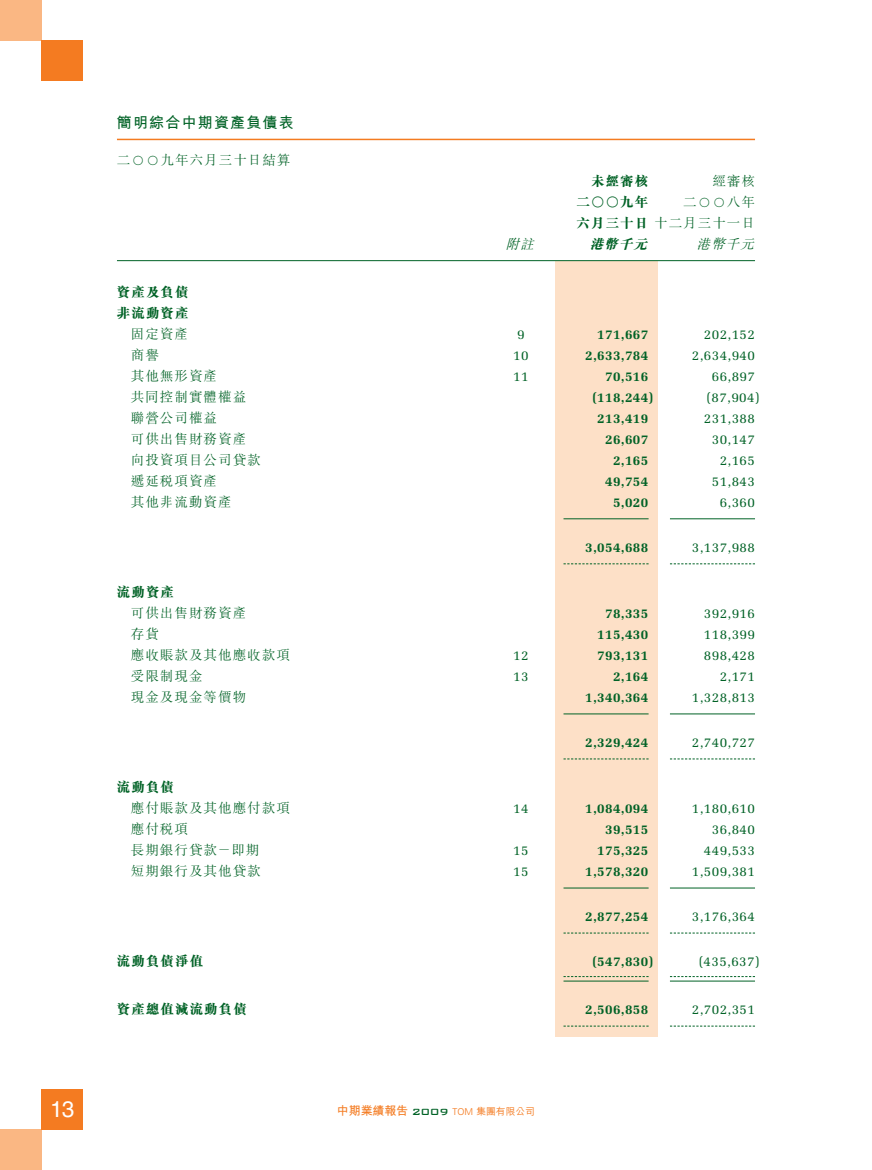
<style>
.page{position:relative;width:872px;height:1170px;background:#fff}
.page>*{position:absolute;margin:0;border:0;box-sizing:border-box;transform-origin:0 0}
.t1{font:22.5px "Helvetica LT Std";color:#fff}
.t2{font:15px "M Hei HK Bold B5 pc H";letter-spacing:.08em;color:#016226}
.t3{font:13.5px "Melior LT Std";letter-spacing:.03em;color:#016226}
.t4{font:700 13.5px "Melior LT Std";letter-spacing:.03em;color:#016226}
.t5{font:13.5px/21px "M Sung HK Light B5 pc H";letter-spacing:.08em;color:#016226;text-align:right}
.t6{font:13.5px/21px "M Sung HK Xbold B5 pc H";letter-spacing:.08em;color:#016226}
.t7{font:italic 13.5px "M Sung HK Light B5 pc H";color:#016226}
.t8{font:italic 13.5px "M Sung HK Xbold B5 pc H";color:#016226}
.t9{font:12px "M Hei HK Bold B5 pc H";letter-spacing:-.01em;color:#f47b21}
.s1{font-family:"M Sung HK Xbold B5 pc H"}
.s2{font-family:"Bank Gothic BT";font-weight:500;color:#016226}
.s3{font-family:"Frutiger LT Std";font-weight:300;font-size:9.75px}
.s4{font-family:"M Hei HK Medium B5 pc H";font-size:9.75px}
</style>
<div class="page">
<div style="left:0;top:0;width:41px;height:40px;background:#fab783"></div>
<div style="left:41px;top:40px;width:42px;height:41px;background:#f47b21"></div>
<div style="left:0;top:1129px;width:41px;height:40px;background:#fab783"></div>
<div style="left:41px;top:1089px;width:42px;height:40px;background:#f47b21"></div>
<hr style="left:117px;top:139px;width:638px;height:1px;background:#f47b21">
<div style="left:555px;top:261px;width:102px;height:774px;background:#fde0c7"></div>
<hr style="left:117px;top:260px;width:638px;height:1px;background:#016226">
<hr style="left:563px;top:518px;width:85px;height:1px;background:#016226">
<hr style="left:670px;top:518px;width:85px;height:1px;background:#016226">
<svg style="left:563px;top:563px;width:85px;height:1px"></svg>
<svg style="left:670px;top:563px;width:85px;height:1px"></svg>
<hr style="left:563px;top:713px;width:85px;height:1px;background:#016226">
<hr style="left:670px;top:713px;width:85px;height:1px;background:#016226">
<svg style="left:563px;top:758px;width:85px;height:1px"></svg>
<svg style="left:670px;top:758px;width:85px;height:1px"></svg>
<hr style="left:563px;top:887px;width:85px;height:1px;background:#016226">
<hr style="left:670px;top:887px;width:85px;height:1px;background:#016226">
<svg style="left:563px;top:932px;width:85px;height:1px"></svg>
<svg style="left:670px;top:932px;width:85px;height:1px"></svg>
<svg style="left:563px;top:976px;width:85px;height:1px"></svg>
<svg style="left:670px;top:976px;width:85px;height:1px"></svg>
<hr style="left:563px;top:980px;width:85px;height:1px;background:#016226">
<hr style="left:670px;top:980px;width:85px;height:1px;background:#016226">
<svg style="left:563px;top:1025px;width:85px;height:1px"></svg>
<svg style="left:670px;top:1025px;width:85px;height:1px"></svg>
<p class="t2" style="left:117px;top:117px;width:178px">簡明綜合中期資產負債表</p>
<p class="t5" style="left:117px;top:151px;width:175px">二○○九年六月三十日結算</p>
<p class="t6" style="left:591px;top:172px;width:59px">未經審核</p>
<p class="t5" style="left:712px;top:172px;width:44px">經審核</p>
<p class="t6" style="left:576px;top:193px;width:73px">二○○九年</p>
<p class="t5" style="left:576px;top:193px;width:180px">二○○八年<br><span class="s1">六月三十日</span>十二月三十一日</p>
<p class="t7" style="left:505px;top:239px;width:30px">附註</p>
<p class="t8" style="left:590px;top:239px;width:62px">港幣千元</p>
<p class="t7" style="left:696px;top:239px;width:62px">港幣千元</p>
<p class="t6" style="left:117px;top:283px;width:73px">資產及負債非流動資產</p>
<p class="t5" style="left:131px;top:325px;width:59px">固定資產</p>
<p class="t3" style="left:517px;top:329px;width:9px">9</p>
<p class="t4" style="left:597px;top:326px;width:53px">171,667</p>
<p class="t3" style="left:704px;top:329px;width:53px">202,152</p>
<p class="t5" style="left:131px;top:346px;width:30px">商譽</p>
<p class="t3" style="left:513px;top:350px;width:17px">10</p>
<p class="t4" style="left:585px;top:347px;width:65px">2,633,784</p>
<p class="t3" style="left:692px;top:350px;width:65px">2,634,940</p>
<p class="t5" style="left:131px;top:367px;width:88px">其他無形資產</p>
<p class="t3" style="left:513px;top:371px;width:17px">11</p>
<p class="t4" style="left:605px;top:368px;width:45px">70,516</p>
<p class="t3" style="left:712px;top:371px;width:45px">66,897</p>
<p class="t5" style="left:131px;top:388px;width:117px">共同控制實體權益</p>
<p class="t4" style="left:592px;top:389px;width:62px">(118,244)</p>
<p class="t3" style="left:706px;top:392px;width:54px">(87,904)</p>
<p class="t5" style="left:131px;top:409px;width:88px">聯營公司權益</p>
<p class="t4" style="left:597px;top:410px;width:53px">213,419</p>
<p class="t3" style="left:704px;top:413px;width:53px">231,388</p>
<p class="t5" style="left:131px;top:430px;width:117px">可供出售財務資產</p>
<p class="t4" style="left:605px;top:431px;width:45px">26,607</p>
<p class="t3" style="left:712px;top:434px;width:45px">30,147</p>
<p class="t5" style="left:131px;top:451px;width:131px">向投資項目公司貸款</p>
<p class="t4" style="left:613px;top:452px;width:37px">2,165</p>
<p class="t3" style="left:719px;top:455px;width:37px">2,165</p>
<p class="t5" style="left:131px;top:472px;width:88px">遞延稅項資產</p>
<p class="t4" style="left:605px;top:473px;width:45px">49,754</p>
<p class="t3" style="left:712px;top:476px;width:45px">51,843</p>
<p class="t5" style="left:131px;top:493px;width:102px">其他非流動資產</p>
<p class="t4" style="left:613px;top:494px;width:37px">5,020</p>
<p class="t3" style="left:719px;top:497px;width:37px">6,360</p>
<p class="t4" style="left:585px;top:539px;width:65px">3,054,688</p>
<p class="t3" style="left:692px;top:542px;width:65px">3,137,988</p>
<p class="t6" style="left:117px;top:583px;width:59px">流動資產</p>
<p class="t5" style="left:131px;top:604px;width:117px">可供出售財務資產</p>
<p class="t4" style="left:605px;top:605px;width:45px">78,335</p>
<p class="t3" style="left:704px;top:608px;width:53px">392,916</p>
<p class="t5" style="left:131px;top:625px;width:30px">存貨</p>
<p class="t4" style="left:597px;top:626px;width:53px">115,430</p>
<p class="t3" style="left:704px;top:629px;width:53px">118,399</p>
<p class="t5" style="left:131px;top:646px;width:161px">應收賬款及其他應收款項</p>
<p class="t3" style="left:513px;top:650px;width:17px">12</p>
<p class="t4" style="left:597px;top:647px;width:53px">793,131</p>
<p class="t3" style="left:704px;top:650px;width:53px">898,428</p>
<p class="t5" style="left:131px;top:667px;width:73px">受限制現金</p>
<p class="t3" style="left:513px;top:671px;width:17px">13</p>
<p class="t4" style="left:613px;top:668px;width:37px">2,164</p>
<p class="t3" style="left:719px;top:671px;width:37px">2,171</p>
<p class="t5" style="left:131px;top:688px;width:117px">現金及現金等價物</p>
<p class="t4" style="left:585px;top:689px;width:65px">1,340,364</p>
<p class="t3" style="left:692px;top:692px;width:65px">1,328,813</p>
<p class="t4" style="left:585px;top:734px;width:65px">2,329,424</p>
<p class="t3" style="left:692px;top:737px;width:65px">2,740,727</p>
<p class="t6" style="left:117px;top:778px;width:59px">流動負債</p>
<p class="t5" style="left:131px;top:799px;width:161px">應付賬款及其他應付款項</p>
<p class="t3" style="left:513px;top:803px;width:17px">14</p>
<p class="t4" style="left:585px;top:800px;width:65px">1,084,094</p>
<p class="t3" style="left:692px;top:803px;width:65px">1,180,610</p>
<p class="t5" style="left:131px;top:820px;width:59px">應付稅項</p>
<p class="t4" style="left:605px;top:821px;width:45px">39,515</p>
<p class="t3" style="left:712px;top:824px;width:45px">36,840</p>
<p class="t5" style="left:131px;top:841px;width:130px">長期銀行貸款－即期</p>
<p class="t3" style="left:513px;top:845px;width:17px">15</p>
<p class="t4" style="left:597px;top:842px;width:53px">175,325</p>
<p class="t3" style="left:704px;top:845px;width:53px">449,533</p>
<p class="t5" style="left:131px;top:862px;width:131px">短期銀行及其他貸款</p>
<p class="t3" style="left:513px;top:866px;width:17px">15</p>
<p class="t4" style="left:585px;top:863px;width:65px">1,578,320</p>
<p class="t3" style="left:692px;top:866px;width:65px">1,509,381</p>
<p class="t4" style="left:585px;top:908px;width:65px">2,877,254</p>
<p class="t3" style="left:692px;top:911px;width:65px">3,176,364</p>
<p class="t6" style="left:117px;top:952px;width:88px">流動負債淨值</p>
<p class="t4" style="left:592px;top:953px;width:62px">(547,830)</p>
<p class="t3" style="left:698px;top:956px;width:62px">(435,637)</p>
<p class="t6" style="left:117px;top:1000px;width:131px">資產總值減流動負債</p>
<p class="t4" style="left:585px;top:1001px;width:65px">2,506,858</p>
<p class="t3" style="left:692px;top:1004px;width:65px">2,702,351</p>
<h1 class="t1" style="left:50px;top:1100px;width:26px">13</h1>
<p class="t9" style="left:337px;top:1105px;width:199px">中期業績報告 <span class="s2">2009</span> <span class="s3">TOM</span> <span class="s4">集團有限公司</span></p>
</div>
